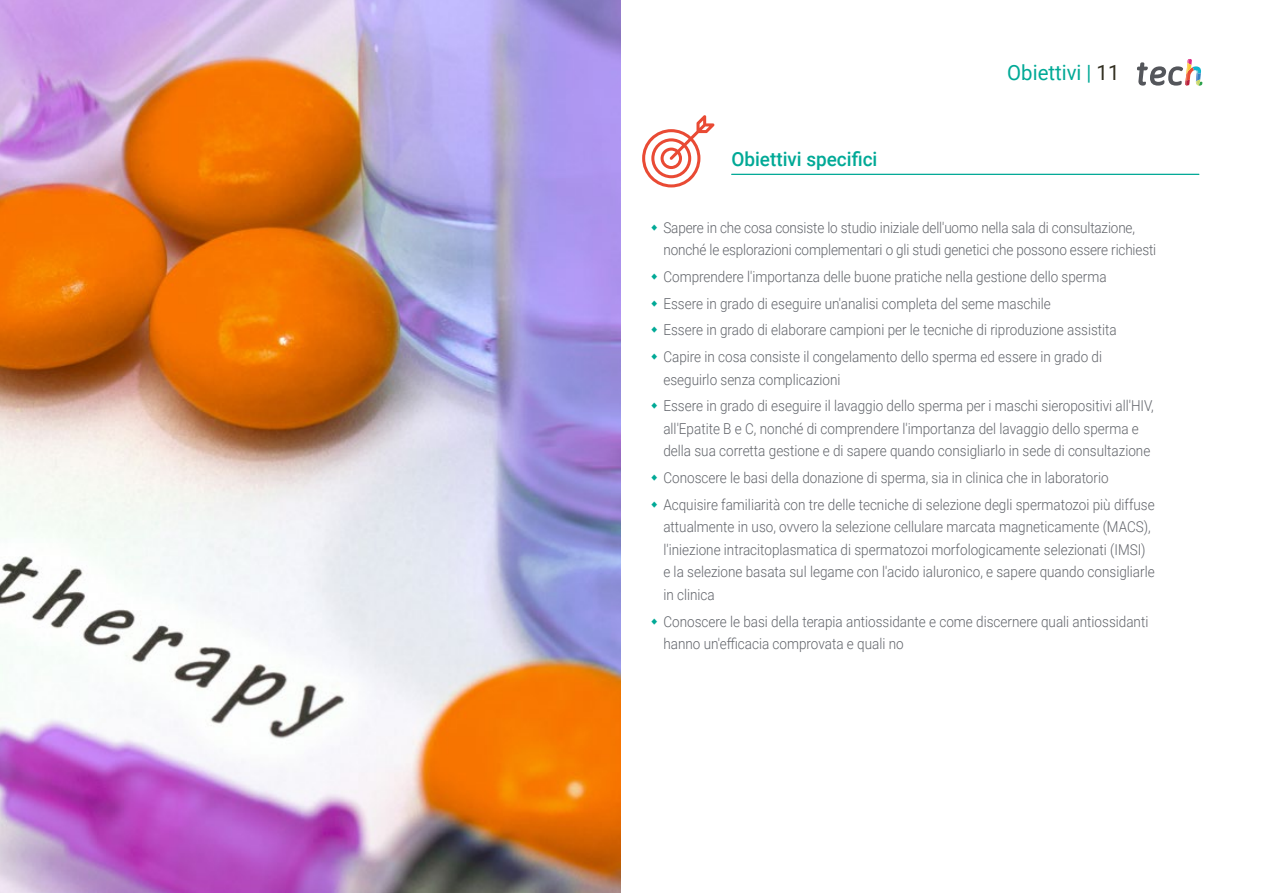
<style>
.page{position:relative;width:1263px;height:893px;background:#fff}
.page>*{position:absolute;margin:0;border:0;box-sizing:border-box;transform-origin:0 0}
.t1{font:21px "Roboto";color:#00a996}
.t2{font:500 19.5px "Roboto";color:#00a996}
.t3{font:300 15px/22.5px "Roboto";color:#61646a;scale:.9 1}
.s1{color:#312e20}
</style>
<div class="page">
<img style="left:0;top:0;width:621px;height:893px">
<svg style="left:642px;top:115px;width:72px;height:72px"></svg>
<hr style="left:731px;top:174px;width:468px;height:1px;background:#00a996">
<svg style="left:1137px;top:59px;width:65px;height:27px"></svg>
<h2 class="t2" style="left:731px;top:145px;width:147px">Obiettivi specifici</h2>
<h1 class="t1" style="left:1007px;top:57px;width:114px">Obiettivi | <span class="s1">11</span></h1>
<p class="t3" style="left:663px;top:215px;width:549px">Sapere in che cosa consiste lo studio iniziale dell'uomo nella sala di consultazione, nonché le esplorazioni complementari o gli studi genetici che possono essere richiesti</p>
<p class="t3" style="left:663px;top:263px;width:505px;line-height:26.7px">Comprendere l'importanza delle buone pratiche nella gestione dello sperma Essere in grado di eseguire un'analisi completa del seme maschile<br>Essere in grado di elaborare campioni per le tecniche di riproduzione assistita Capire in cosa consiste il congelamento dello sperma ed essere in grado di</p>
<p class="t3" style="left:663px;top:365px;width:546px;line-height:26.7px">eseguirlo senza complicazioni<br>Essere in grado di eseguire il lavaggio dello sperma per i maschi sieropositivi all'HIV,</p>
<p class="t3" style="left:663px;top:417px;width:542px">all'Epatite B e C, nonché di comprendere l'importanza del lavaggio dello sperma e della sua corretta gestione e di sapere quando consigliarlo in sede di consultazione</p>
<p class="t3" style="left:663px;top:464px;width:547px;line-height:26.7px">Conoscere le basi della donazione di sperma, sia in clinica che in laboratorio<br>Acquisire familiarità con tre delle tecniche di selezione degli spermatozoi più diffuse</p>
<p class="t3" style="left:663px;top:515px;width:547px">attualmente in uso, ovvero la selezione cellulare marcata magneticamente (MACS), l'iniezione intracitoplasmatica di spermatozoi morfologicamente selezionati (IMSI) e la selezione basata sul legame con l'acido ialuronico, e sapere quando consigliarle in clinica</p>
<p class="t3" style="left:663px;top:609px;width:540px">Conoscere le basi della terapia antiossidante e come discernere quali antiossidanti hanno un'efficacia comprovata e quali no</p>
</div>
